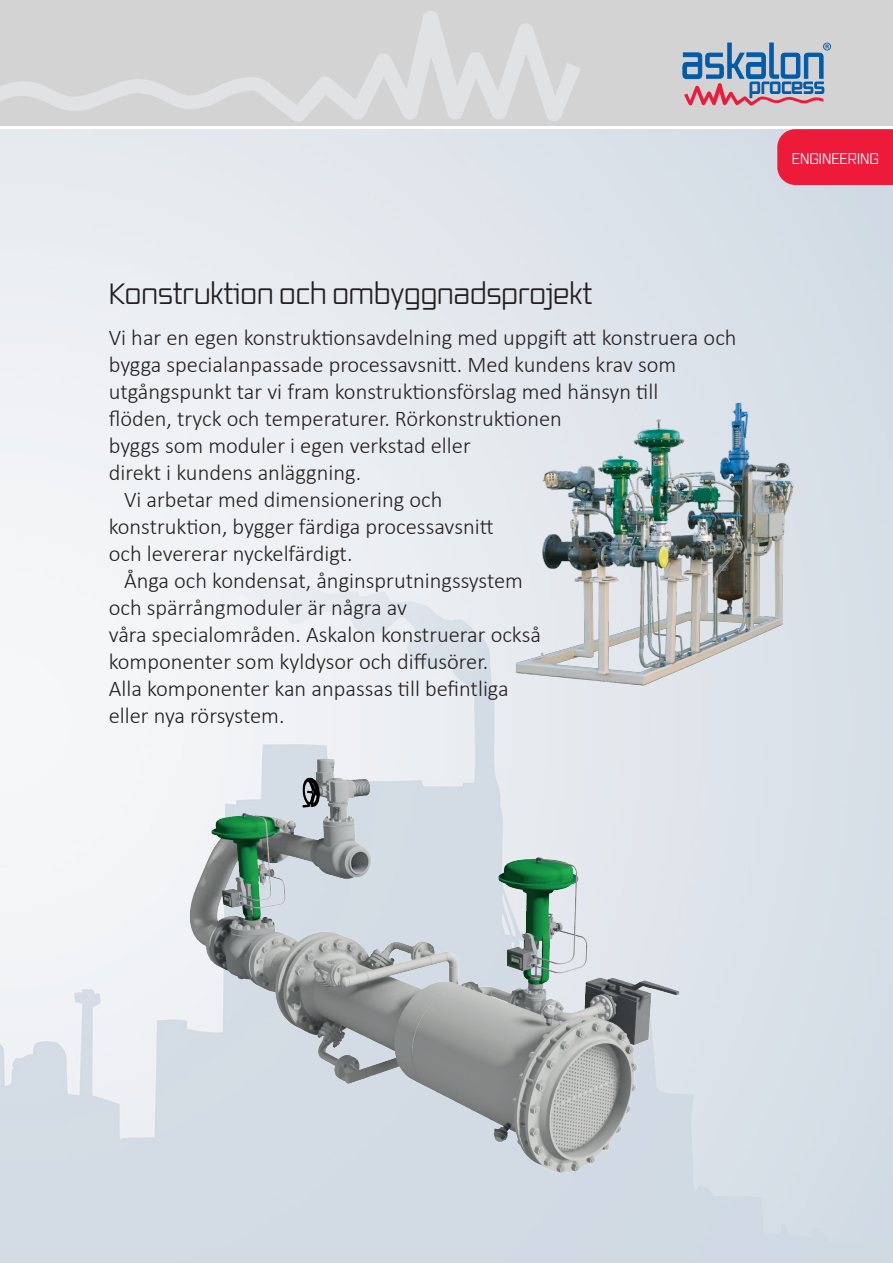
<style>
.page{position:relative;width:893px;height:1263px;background:#fff}
.page>*{position:absolute;margin:0;border:0;box-sizing:border-box;transform-origin:0 0}
.t1{font:28.5px "Vox Round";color:#231f20}
.t2{font:300 22.5px/27px "Calibri";color:#231f20}
.t3{font:15px "Vox Round";color:#fff}
</style>
<div class="page">
<div style="left:0;top:0;width:893px;height:126px;background:#d3d3d3"></div>
<svg style="left:1px;top:11px;width:579px;height:111px"></svg>
<svg style="left:0;top:86px;width:1px;height:15px"></svg>
<svg style="left:683px;top:43px;width:148px;height:63px"></svg>
<div style="left:777px;top:129px;width:116px;height:56px;background:#ed1a3a"></div>
<img style="left:495px;top:383px;width:317px;height:324px">
<img style="left:134px;top:750px;width:642px;height:435px">
<p class="t1" style="left:109px;top:275px;width:485px">Konstruktion och ombyggnadsprojekt</p>
<p class="t2" style="left:109px;top:324px;width:629px">Vi har en egen konstruktionsavdelning med uppgift att konstruera och bygga specialanpassade processavsnitt. Med kundens krav som</p>
<p class="t2" style="left:109px;top:378px;width:551px">utgångspunkt tar vi fram konstruktionsförslag med hänsyn till</p>
<p class="t2" style="left:109px;top:405px;width:455px">flöden, tryck och temperaturer. Rörkonstruktionen</p>
<p class="t2" style="left:109px;top:432px;width:363px">byggs som moduler i egen verkstad eller</p>
<p class="t2" style="left:109px;top:459px;width:254px">direkt i kundens anläggning.</p>
<p class="t2" style="left:124px;top:486px;width:320px">Vi arbetar med dimensionering och</p>
<p class="t2" style="left:109px;top:513px;width:386px">konstruktion, bygger färdiga processavsnitt</p>
<p class="t2" style="left:109px;top:540px;width:245px">och levererar nyckelfärdigt.</p>
<p class="t2" style="left:124px;top:567px;width:401px">Ånga och kondensat, ånginsprutningssystem</p>
<p class="t2" style="left:109px;top:594px;width:300px">och spärrångmoduler är några av</p>
<p class="t2" style="left:109px;top:621px;width:434px">våra specialområden. Askalon konstruerar också</p>
<p class="t2" style="left:109px;top:648px;width:381px">komponenter som kyldysor och diffusörer.</p>
<p class="t2" style="left:109px;top:675px;width:401px">Alla komponenter kan anpassas till befintliga</p>
<p class="t2" style="left:109px;top:702px;width:177px">eller nya rörsystem.</p>
<p class="t3" style="left:792px;top:149px;width:89px">ENGINEERING</p>
</div>
